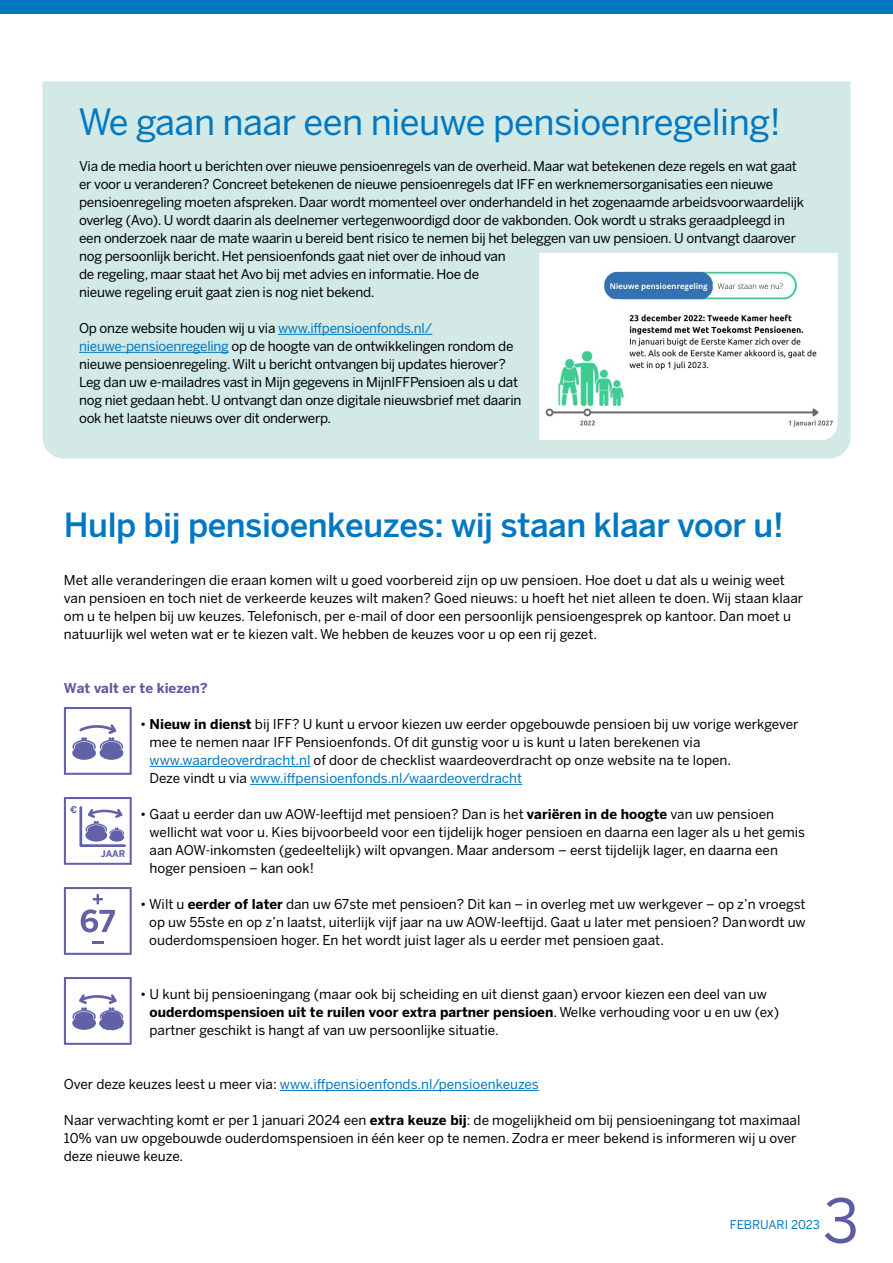
<style>
.page{position:relative;width:893px;height:1263px;background:#fff}
.page>*{position:absolute;margin:0;border:0;box-sizing:border-box;transform-origin:0 0}
.t1{font:60px "Benton Sans";color:#5d5ba5}
.t2{font:36px "Benton Sans";letter-spacing:-.015em;color:#0078c1}
.t3{font:500 33px "Benton Sans";letter-spacing:-.015em;color:#0078c1}
.t4{font:13.5px/18px "Benton Sans";color:#000}
.t5{font:13.5px/18px "Benton Sans";letter-spacing:-.02em;color:#000}
.t6{font:13.5px "Benton Sans";color:#0078c1}
.t7{font:700 13.5px "Benton Sans";color:#5d5ba5}
.t8{font:12px "Benton Sans";color:#0078c1}
.t9{font:700 9.3px "Benton Sans";color:#6061a7}
.s1{color:#0078c1}
.s2{font-weight:700}
.s3{color:#000}
</style>
<div class="page">
<div style="left:43px;top:81px;width:807px;height:378px;background:#d2e9e5"></div>
<img style="left:539px;top:252px;width:299px;height:189px">
<div style="left:0;top:0;width:893px;height:14px;background:#0078c1"></div>
<hr style="left:278px;top:334px;width:154px;height:1px;background:#0078c1">
<hr style="left:79px;top:352px;width:150px;height:1px;background:#0078c1">
<hr style="left:150px;top:766px;width:160px;height:1px;background:#0078c1">
<hr style="left:250px;top:784px;width:272px;height:1px;background:#0078c1">
<hr style="left:280px;top:1090px;width:259px;height:1px;background:#0078c1">
<svg style="left:64px;top:797px;width:68px;height:68px"></svg>
<svg style="left:64px;top:977px;width:68px;height:68px"></svg>
<svg style="left:64px;top:707px;width:68px;height:68px"></svg>
<svg style="left:64px;top:887px;width:68px;height:68px"></svg>
<h2 class="t2" style="left:78px;top:100px;width:704px">We gaan naar een nieuwe pensioenregeling!</h2>
<p class="t5" style="left:79px;top:156px;width:727px">Via de media hoort u berichten over nieuwe pensioenregels van de overheid. Maar wat betekenen deze regels en wat gaat er voor u veranderen? Concreet betekenen de nieuwe pensioenregels dat IFF en werknemersorganisaties een nieuwe pensioenregeling moeten afspreken. Daar wordt momenteel over onderhandeld in het zogenaamde arbeidsvoorwaardelijk overleg (Avo). U wordt daarin als deelnemer vertegenwoordigd door de vakbonden. Ook wordt u straks geraadpleegd in een onderzoek naar de mate waarin u bereid bent risico te nemen bij het beleggen van uw pensioen. U ontvangt daarover nog persoonlijk bericht. Het pensioenfonds gaat niet over de inhoud van<br>de regeling, maar staat het Avo bij met advies en informatie. Hoe de<br>nieuwe regeling eruit gaat zien is nog niet bekend.</p>
<p class="t5" style="left:79px;top:318px;width:444px">Op onze website houden wij u via <span class="s1">www.iffpensioenfonds.nl/ nieuwe-pensioenregeling</span> op de hoogte van de ontwikkelingen rondom de nieuwe pensioenregeling. Wilt u bericht ontvangen bij updates hierover?<br>Leg dan uw e-mailadres vast in Mijn gegevens in MijnIFFPensioen als u dat nog niet gedaan hebt. U ontvangt dan onze digitale nieuwsbrief met daarin ook het laatste nieuws over dit onderwerp.</p>
<h3 class="t3" style="left:64px;top:505px;width:722px">Hulp bij pensioenkeuzes: wij staan klaar voor u!</h3>
<p class="t4" style="left:64px;top:570px;width:741px">Met alle veranderingen die eraan komen wilt u goed voorbereid zijn op uw pensioen. Hoe doet u dat als u weinig weet van pensioen en toch niet de verkeerde keuzes wilt maken? Goed nieuws: u hoeft het niet alleen te doen. Wij staan klaar om u te helpen bij uw keuzes. Telefonisch, per e-mail of door een persoonlijk pensioengesprek op kantoor. Dan moet u natuurlijk wel weten wat er te kiezen valt. We hebben de keuzes voor u op een rij gezet.</p>
<p class="t7" style="left:64px;top:680px;width:145px">Wat valt er te kiezen?</p>
<p class="t4" style="left:150px;top:714px;width:650px;text-indent:-9px">• <span class="s2">Nieuw in dienst</span> bij IFF? U kunt u ervoor kiezen uw eerder opgebouwde pensioen bij uw vorige werkgever mee te nemen naar IFF Pensioenfonds. Of dit gunstig voor u is kunt u laten berekenen via <span class="s1">www.waardeoverdracht.nl</span> of door de checklist waardeoverdracht op onze website na te lopen.<br>Deze vindt u via <span class="s1">www.iffpensioenfonds.nl/waardeoverdracht</span></p>
<p class="t4" style="left:150px;top:804px;width:657px;text-indent:-9px">• Gaat u eerder dan uw AOW-leeftijd met pensioen? Dan is het <span class="s2">variëren in de hoogte</span> van uw pensioen wellicht wat voor u. Kies bijvoorbeeld voor een tijdelijk hoger pensioen en daarna een lager als u het gemis aan AOW-inkomsten (gedeeltelijk) wilt opvangen. Maar andersom – eerst tijdelijk lager, en daarna een hoger pensioen – kan ook!</p>
<p class="t5" style="left:149px;top:894px;width:658px;text-align:justify;text-indent:-9px">• Wilt u <span class="s2">eerder of later</span> dan uw 67ste met pensioen? Dit kan – in overleg met uw werkgever – op z’n vroegst op uw 55ste en op z’n laatst, uiterlijk vijf jaar na uw AOW-leeftijd. Gaat u later met pensioen? Dan wordt uw ouderdomspensioen hoger. En het wordt juist lager als u eerder met pensioen gaat.</p>
<p class="t9" style="left:70px;top:804px;width:8px">€</p>
<p class="t9" style="left:101px;top:848px;width:26px">JAAR</p>
<p class="t4" style="left:150px;top:984px;width:631px;text-indent:-9px">• U kunt bij pensioeningang (maar ook bij scheiding en uit dienst gaan) ervoor kiezen een deel van uw <span class="s2">ouderdomspensioen uit te ruilen voor extra partner pensioen</span>. Welke verhouding voor u en uw (ex) partner geschikt is hangt af van uw persoonlijke situatie.</p>
<p class="t6" style="left:64px;top:1076px;width:476px"><span class="s3">Over deze keuzes leest u meer via:</span> www.iffpensioenfonds.nl/pensioenkeuzes</p>
<p class="t4" style="left:64px;top:1110px;width:738px">Naar verwachting komt er per 1 januari 2024 een <span class="s2">extra keuze bij</span>: de mogelijkheid om bij pensioeningang tot maximaal<br>10% van uw opgebouwde ouderdomspensioen in één keer op te nemen. Zodra er meer bekend is informeren wij u over deze nieuwe keuze.</p>
<h1 class="t1" style="left:823px;top:1185px;width:37px">3</h1>
<p class="t8" style="left:730px;top:1218px;width:92px">FEBRUARI 2023</p>
</div>
